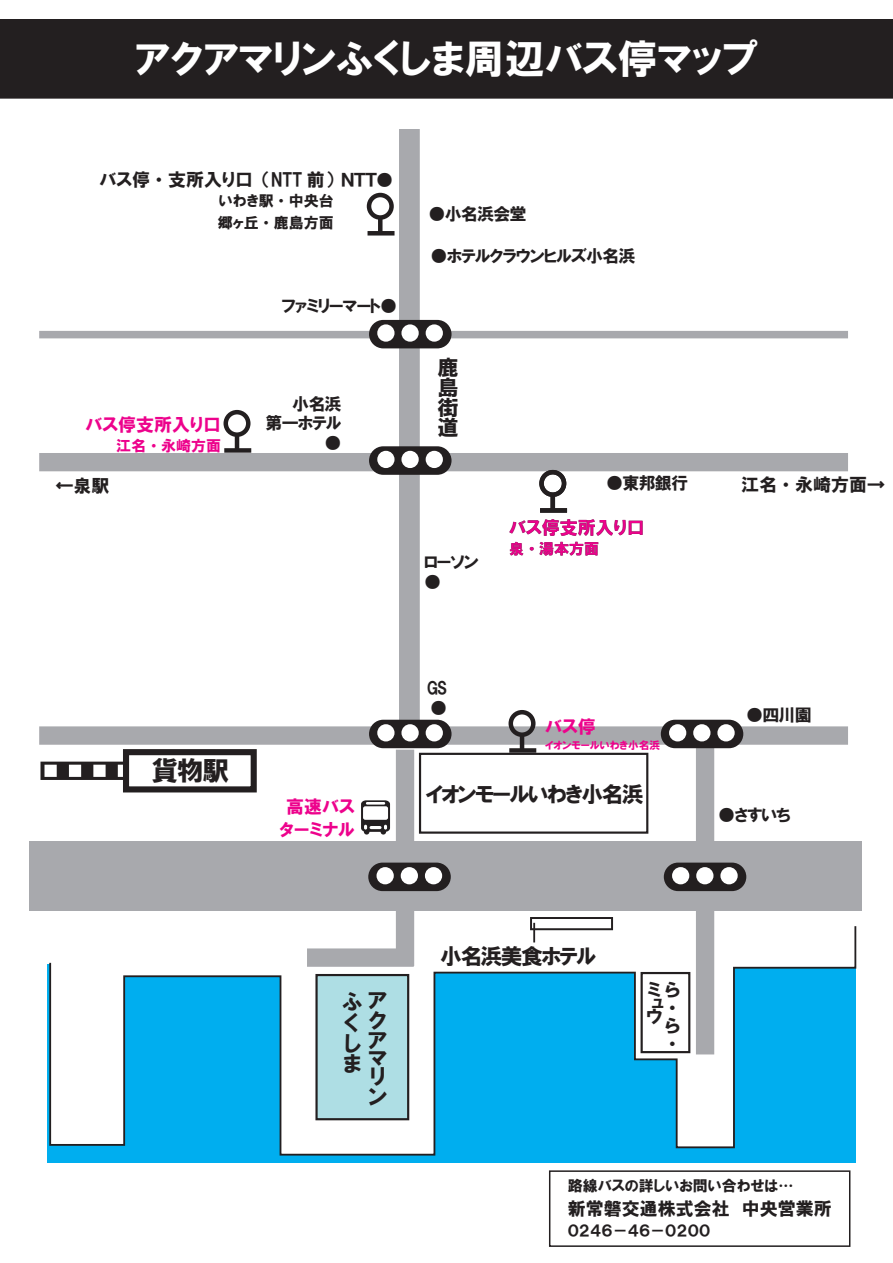
<style>
.page{position:relative;width:893px;height:1263px;background:#fff}
.page>*{position:absolute;margin:0;border:0;box-sizing:border-box;transform-origin:0 0}
.t1{font:40.2px "HGP Soei Kakugothic UB";color:#fff}
.t2{font:26.85px "HGP Soei Kakugothic UB";color:#231f20}
.t3{font:21.9px/20.7px "HGP Soei Kakugothic UB";letter-spacing:-.075em;color:#231f20;text-align:justify}
.t4{font:21.3px/20.2px "HGP Soei Kakugothic UB";color:#231f20;text-align:justify}
.t5{font:18.6px/16.8px "HGP Soei Kakugothic UB";color:#231f20}
.t6{font:18px "HGP Soei Kakugothic UB";color:#231f20}
.t7{font:18px/22.5px "HGP Soei Kakugothic UB";color:#ed028c;text-align:center}
.t8{font:17.1px/20px "HGP Soei Kakugothic UB";letter-spacing:-.05em;color:#231f20}
.t9{font:15px/22.5px "HGP Soei Kakugothic UB";color:#231f20}
.t10{font:15px "HGP Soei Kakugothic UB";color:#ed028c}
.t11{font:10.65px "HGP Soei Kakugothic UB";color:#ed028c}
.s1{font-size:17.1px}
</style>
<div class="page">
<div style="left:48px;top:964px;width:808px;height:198px;background:#00aeef"></div>
<div style="left:39px;top:726px;width:809px;height:19px;background:#a8a9ad"></div>
<div style="left:29px;top:841px;width:832px;height:70px;background:#a8a9ad"></div>
<svg style="left:49px;top:924px;width:808px;height:232px"></svg>
<div style="left:696px;top:743px;width:18px;height:311px;background:#a8a9ad"></div>
<div style="left:396px;top:750px;width:18px;height:216px;background:#a8a9ad"></div>
<div style="left:315px;top:974px;width:94px;height:146px;background:#aedee4;border:2px solid #231f20"></div>
<div style="left:40px;top:762px;width:86px;height:18px;background:#231f20"></div>
<svg style="left:44px;top:765px;width:79px;height:12px"></svg>
<div style="left:123px;top:749px;width:134px;height:43px;background:#fff;border:6px solid #231f20"></div>
<div style="left:399px;top:129px;width:21px;height:606px;background:#a8a9ad"></div>
<div style="left:641px;top:972px;width:49px;height:81px;background:#fff;border:2px solid #231f20"></div>
<div style="left:530px;top:917px;width:83px;height:13px;background:#fff;border:2px solid #231f20"></div>
<svg style="left:533px;top:923px;width:2px;height:19px"></svg>
<div style="left:0;top:20px;width:893px;height:78px;background:#231f20"></div>
<div style="left:0;top:19px;width:893px;height:80px;border:2px solid #231f20"></div>
<div style="left:39px;top:453px;width:809px;height:18px;background:#a8a9ad"></div>
<div style="left:39px;top:331px;width:809px;height:7px;background:#a8a9ad"></div>
<div style="left:369px;top:320px;width:83px;height:28px;background:#231f20;border-radius:14px"></div>
<div style="left:377px;top:324px;width:17px;height:18px;background:#fff;border-radius:50%"></div>
<div style="left:401px;top:324px;width:18px;height:18px;background:#fff;border-radius:50%"></div>
<div style="left:426px;top:324px;width:17px;height:18px;background:#fff;border-radius:50%"></div>
<div style="left:369px;top:446px;width:83px;height:29px;background:#231f20;border-radius:14px"></div>
<div style="left:377px;top:451px;width:17px;height:17px;background:#fff;border-radius:50%"></div>
<div style="left:401px;top:451px;width:18px;height:17px;background:#fff;border-radius:50%"></div>
<div style="left:426px;top:451px;width:17px;height:17px;background:#fff;border-radius:50%"></div>
<div style="left:369px;top:720px;width:83px;height:28px;background:#231f20;border-radius:14px"></div>
<div style="left:377px;top:724px;width:17px;height:17px;background:#fff;border-radius:50%"></div>
<div style="left:401px;top:724px;width:18px;height:17px;background:#fff;border-radius:50%"></div>
<div style="left:426px;top:724px;width:17px;height:17px;background:#fff;border-radius:50%"></div>
<div style="left:368px;top:863px;width:83px;height:28px;background:#231f20;border-radius:14px"></div>
<div style="left:376px;top:867px;width:18px;height:17px;background:#fff;border-radius:50%"></div>
<div style="left:401px;top:867px;width:17px;height:17px;background:#fff;border-radius:50%"></div>
<div style="left:425px;top:867px;width:17px;height:17px;background:#fff;border-radius:50%"></div>
<div style="left:664px;top:863px;width:82px;height:28px;background:#231f20;border-radius:14px"></div>
<div style="left:672px;top:867px;width:17px;height:17px;background:#fff;border-radius:50%"></div>
<div style="left:696px;top:867px;width:17px;height:17px;background:#fff;border-radius:50%"></div>
<div style="left:720px;top:867px;width:18px;height:17px;background:#fff;border-radius:50%"></div>
<div style="left:661px;top:720px;width:82px;height:28px;background:#231f20;border-radius:14px"></div>
<div style="left:669px;top:724px;width:17px;height:17px;background:#fff;border-radius:50%"></div>
<div style="left:693px;top:724px;width:17px;height:17px;background:#fff;border-radius:50%"></div>
<div style="left:717px;top:724px;width:18px;height:17px;background:#fff;border-radius:50%"></div>
<div style="left:224px;top:410px;width:26px;height:27px;border:4px solid #231f20;border-radius:50%"></div>
<hr style="left:235px;top:435px;width:4px;height:15px;background:#231f20">
<div style="left:224px;top:448px;width:27px;height:5px;background:#231f20"></div>
<div style="left:367px;top:193px;width:27px;height:27px;border:4px solid #231f20;border-radius:50%"></div>
<hr style="left:378px;top:218px;width:4px;height:15px;background:#231f20">
<div style="left:368px;top:231px;width:26px;height:5px;background:#231f20"></div>
<div style="left:549px;top:1170px;width:301px;height:77px;border:2px solid #231f20"></div>
<div style="left:307px;top:948px;width:107px;height:19px;background:#a8a9ad"></div>
<div style="left:419px;top:753px;width:229px;height:81px;background:#fff;border:2px solid #231f20"></div>
<div style="left:508px;top:710px;width:28px;height:27px;border:4px solid #231f20;border-radius:50%"></div>
<hr style="left:520px;top:735px;width:4px;height:15px;background:#231f20">
<div style="left:509px;top:748px;width:27px;height:5px;background:#231f20"></div>
<div style="left:539px;top:470px;width:27px;height:27px;border:4px solid #231f20;border-radius:50%"></div>
<div style="left:550px;top:495px;width:5px;height:15px;background:#231f20"></div>
<div style="left:540px;top:508px;width:27px;height:5px;background:#231f20"></div>
<svg style="left:361px;top:800px;width:29px;height:34px"></svg>
<h1 class="t1" style="left:135px;top:39px;width:624px">アクアマリンふくしま周辺バス停マップ</h1>
<p class="t6" style="left:100px;top:171px;width:295px">バス停・支所入り口（NTT 前）<span class="s1">ＮＴＴ●</span></p>
<p class="t9" style="left:218px;top:189px;width:117px">いわき駅・中央台郷ヶ丘・鹿島方面</p>
<p class="t8" style="left:282px;top:296px;width:117px">ファミリーマート●</p>
<p class="t8" style="left:429px;top:204px;width:100px">●小名浜会堂</p>
<p class="t8" style="left:431px;top:246px;width:206px">●ホテルクラウンヒルズ小名浜</p>
<p class="t4" style="left:438px;top:357px;width:22px">鹿島街道</p>
<p class="t8" style="left:265px;top:393px;width:78px;text-align:right">小名浜<br>第一ホテル●</p>
<p class="t7" style="left:86px;top:413px;width:137px">バス停支所入り口</p>
<p class="t10" style="left:116px;top:438px;width:106px">江名・永崎方面</p>
<p class="t6" style="left:56px;top:476px;width:55px">←泉駅</p>
<p class="t6" style="left:741px;top:475px;width:145px">江名・永崎方面→</p>
<p class="t8" style="left:606px;top:473px;width:83px">●東邦銀行</p>
<h2 class="t2" style="left:152px;top:757px;width:79px">貨物駅</h2>
<p class="t7" style="left:280px;top:796px;width:77px">高速バスターミナル</p>
<p class="t8" style="left:424px;top:552px;width:56px">ローソン●</p>
<p class="t7" style="left:509px;top:516px;width:137px">バス停支所入り口</p>
<p class="t10" style="left:509px;top:541px;width:91px">泉・湯本方面</p>
<p class="t8" style="left:427px;top:678px;width:22px">GS ●</p>
<p class="t7" style="left:545px;top:715px;width:52px">バス停</p>
<p class="t11" style="left:545px;top:740px;width:116px">イオンモールいわき小名浜</p>
<p class="t3" style="left:426px;top:784px;width:219px">イオンモールいわき小名浜</p>
<p class="t8" style="left:746px;top:705px;width:67px">●四川園</p>
<p class="t8" style="left:718px;top:805px;width:74px">●さすいち</p>
<p class="t3" style="left:341px;top:992px;width:47px">ふアくクしアま</p>
<p class="t3" style="left:367px;top:1053px;width:21px;line-height:16.5px">マリ</p>
<p class="t3" style="left:367px;top:1088px;width:22px">ン</p>
<p class="t3" style="left:440px;top:946px;width:158px">小名浜美食ホテル</p>
<p class="t5" style="left:645px;top:982px;width:36px">ミらュ</p>
<p class="t5" style="left:645px;top:1009px;width:18px">ウ</p>
<p class="t5" style="left:663px;top:1005px;width:18px;line-height:14px">・ら</p>
<p class="t5" style="left:663px;top:1040px;width:13px">・</p>
<p class="t9" style="left:568px;top:1174px;width:227px">路線バスの詳しいお問い合わせは…</p>
<p class="t6" style="left:568px;top:1200px;width:265px">新常磐交通株式会社　中央営業所</p>
<p class="t9" style="left:568px;top:1219px;width:144px">０２４６－４６－０２００</p>
</div>
